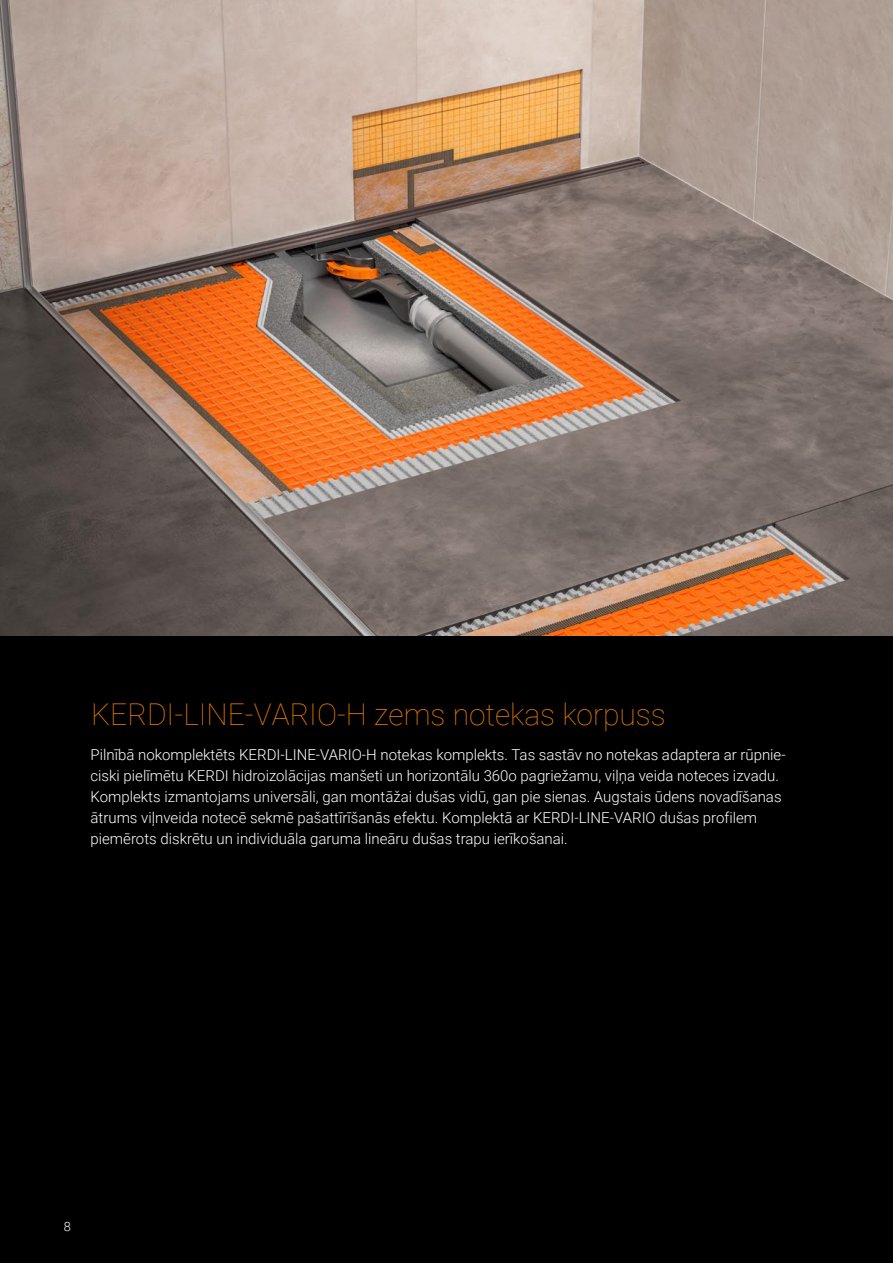
<style>
.page{position:relative;width:893px;height:1263px;background:#000}
.page>*{position:absolute;margin:0;border:0;box-sizing:border-box;transform-origin:0 0}
.t1{font:100 30px "Roboto";color:#ef7c00}
.t2{font:300 15px/21px "Roboto";color:#fff}
.t3{font:300 12.75px "Roboto";color:#fff}
</style>
<div class="page">
<img style="left:0;top:0;width:893px;height:635px">
<h1 class="t1" style="left:91px;top:693px;width:576px">KERDI-LINE-VARIO-H zems notekas korpuss</h1>
<p class="t2" style="left:91px;top:744px;width:697px">Pilnībā nokomplektēts KERDI-LINE-VARIO-H notekas komplekts. Tas sastāv no notekas adaptera ar rūpnie&shy;ciski pielīmētu KERDI hidroizolācijas manšeti un horizontālu 360o pagriežamu, viļņa veida noteces izvadu.<br>Komplekts izmantojams universāli, gan montāžai dušas vidū, gan pie sienas. Augstais ūdens novadīšanas ātrums viļnveida notecē sekmē pašattīrīšanās efektu. Komplektā ar KERDI-LINE-VARIO dušas profilem piemērots diskrētu un individuāla garuma lineāru dušas trapu ierīkošanai.</p>
<p class="t3" style="left:64px;top:1218px;width:9px">8</p>
</div>
